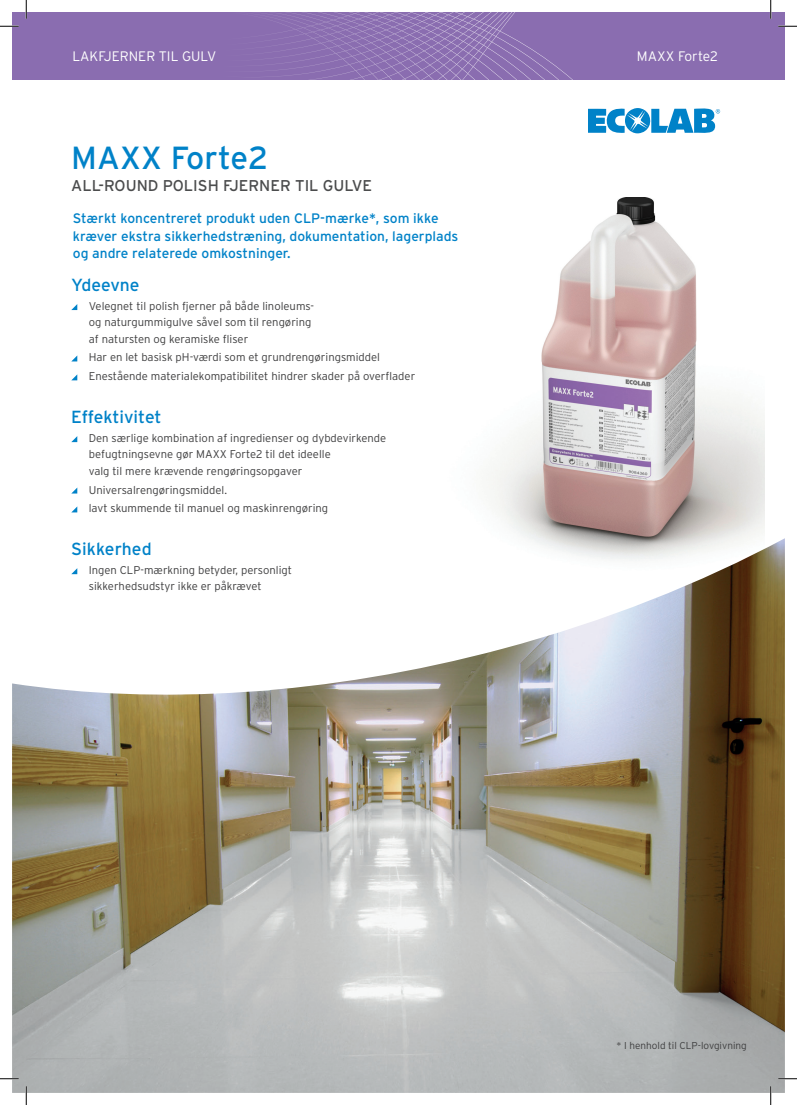
<style>
.page{position:relative;width:797px;height:1105px;background:#fff}
.page>*{position:absolute;margin:0;border:0;box-sizing:border-box;transform-origin:0 0}
.t1{font:32px "Interstate";color:#0082c8}
.t2{font:17.5px "Interstate";color:#0082c8}
.t3{font:15.62px "Interstate";color:#4b4c4d}
.t4{font:13.75px/17.5px "Interstate";color:#0082c8}
.t5{font:300 13.75px "Interstate";color:#fff}
.t6{font:300 11.25px/16.2px "Interstate";color:#3e3e3f}
.t7{font:300 10px "Interstate";color:#3e3e3f}
</style>
<div class="page">
<img style="left:486px;top:197px;width:278px;height:341px">
<div style="left:12px;top:12px;width:773px;height:67px;background:#8a6db0"></div>
<img style="left:334px;top:72px;width:98px;height:7px">
<img style="left:279px;top:48px;width:153px;height:24px">
<img style="left:279px;top:48px;width:143px;height:13px">
<img style="left:279px;top:48px;width:111px;height:3px">
<img style="left:432px;top:48px;width:140px;height:31px">
<svg style="left:588px;top:108px;width:132px;height:26px"></svg>
<svg style="left:71px;top:304px;width:6px;height:6px"></svg>
<svg style="left:72px;top:356px;width:5px;height:5px"></svg>
<svg style="left:71px;top:374px;width:6px;height:6px"></svg>
<svg style="left:71px;top:436px;width:6px;height:6px"></svg>
<svg style="left:72px;top:488px;width:5px;height:5px"></svg>
<svg style="left:72px;top:507px;width:5px;height:5px"></svg>
<img style="left:12px;top:538px;width:773px;height:555px">
<svg style="left:778px;top:25px;width:19px;height:2px"></svg>
<svg style="left:0;top:1078px;width:19px;height:1px"></svg>
<svg style="left:778px;top:1078px;width:19px;height:1px"></svg>
<svg style="left:0;top:0;width:530px;height:48px"></svg>
<svg style="left:25px;top:1086px;width:2px;height:19px"></svg>
<svg style="left:770px;top:0;width:1px;height:19px"></svg>
<svg style="left:770px;top:1086px;width:1px;height:19px"></svg>
<p class="t5" style="left:72px;top:49px;width:145px">LAKFJERNER TIL GULV</p>
<p class="t5" style="left:637px;top:49px;width:83px">MAXX Forte2</p>
<h1 class="t1" style="left:71px;top:140px;width:199px">MAXX Forte2</h1>
<h3 class="t3" style="left:71px;top:177px;width:302px">ALL-ROUND POLISH FJERNER TIL GULVE</h3>
<p class="t4" style="left:73px;top:210px;width:387px">Stærkt koncentreret produkt uden CLP-mærke*, som ikke kræver ekstra sikkerhedstræning, dokumentation, lagerplads og andre relaterede omkostninger.</p>
<h2 class="t2" style="left:71px;top:275px;width:70px">Ydeevne</h2>
<p class="t6" style="left:89px;top:298px;width:227px">Velegnet til polish fjerner på både linoleums&shy;og naturgummigulve såvel som til rengøring af natursten og keramiske fliser</p>
<p class="t6" style="left:89px;top:348px;width:328px;line-height:18.9px">Har en let basisk pH-værdi som et grundrengøringsmiddel<br>Enestående materialekompatibilitet hindrer skader på overflader</p>
<h2 class="t2" style="left:71px;top:407px;width:92px">Effektivitet</h2>
<p class="t6" style="left:89px;top:430px;width:299px">Den særlige kombination af ingredienser og dybdevirkende befugtningsevne gør MAXX Forte2 til det ideelle<br>valg til mere krævende rengøringsopgaver</p>
<p class="t6" style="left:89px;top:480px;width:241px;line-height:18.9px">Universalrengøringsmiddel.<br>lavt skummende til manuel og maskinrengøring</p>
<h2 class="t2" style="left:71px;top:539px;width:82px">Sikkerhed</h2>
<p class="t6" style="left:89px;top:562px;width:205px">Ingen CLP-mærkning betyder, personligt sikkerhedsudstyr ikke er påkrævet</p>
<p class="t7" style="left:616px;top:1040px;width:132px">* I henhold til CLP-lovgivning</p>
</div>
